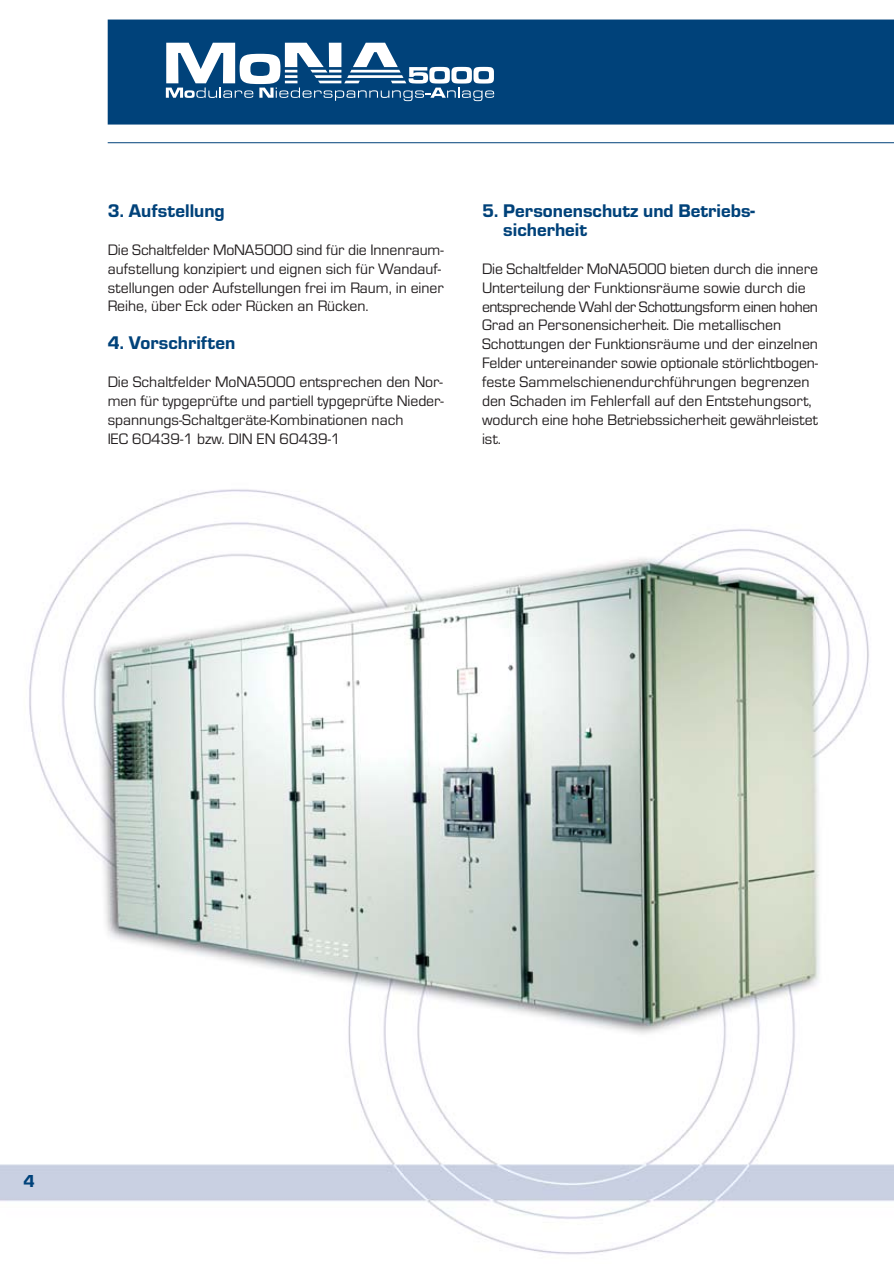
<style>
.page{position:relative;width:894px;height:1264px;background:#fff}
.page>*{position:absolute;margin:0;border:0;box-sizing:border-box;transform-origin:0 0}
.t1{font:800 19.05px/19px "Eurostile T";color:#00427a}
.t2{font:800 18px "Eurostile T";color:#00427a}
.t3{font:15.75px/18.9px "Eurostile T";color:#231f20}
</style>
<div class="page">
<img style="left:0;top:19px;width:894px;height:1236px">
<hr style="left:108px;top:142px;width:786px;height:1px;background:#00427a">
<div style="left:108px;top:20px;width:786px;height:105px;background:#00427a"></div>
<svg style="left:166px;top:43px;width:328px;height:58px"></svg>
<p class="t1" style="left:108px;top:203px;width:119px">3. Aufstellung</p>
<p class="t3" style="left:108px;top:241px;width:337px">Die Schaltfelder MoNA5000 sind für die Innenraum&shy;aufstellung konzipiert und eignen sich für Wandauf&shy;stellungen oder Aufstellungen frei im Raum, in einer Reihe, über Eck oder Rücken an Rücken.</p>
<p class="t1" style="left:108px;top:335px;width:129px">4. Vorschriften</p>
<p class="t3" style="left:108px;top:374px;width:337px">Die Schaltfelder MoNA5000 entsprechen den Nor&shy;men für typgeprüfte und partiell typgeprüfte Nieder&shy;spannungs-Schaltgeräte-Kombinationen nach<br>IEC 60439-1 bzw. DIN EN 60439-1</p>
<p class="t1" style="left:503px;top:203px;width:253px;text-indent:-21px">5. Personenschutz und Betriebs&shy;sicherheit</p>
<p class="t3" style="left:482px;top:260px;width:337px">Die Schaltfelder MoNA5000 bieten durch die innere Unterteilung der Funktionsräume sowie durch die entsprechende Wahl der Schottungsform einen hohen Grad an Personensicherheit. Die metallischen Schottungen der Funktionsräume und der einzelnen Felder untereinander sowie optionale störlichtbogen&shy;feste Sammelschienendurchführungen begrenzen den Schaden im Fehlerfall auf den Entstehungsort, wodurch eine hohe Betriebssicherheit gewährleistet ist.</p>
<p class="t2" style="left:24px;top:1174px;width:13px">4</p>
</div>
